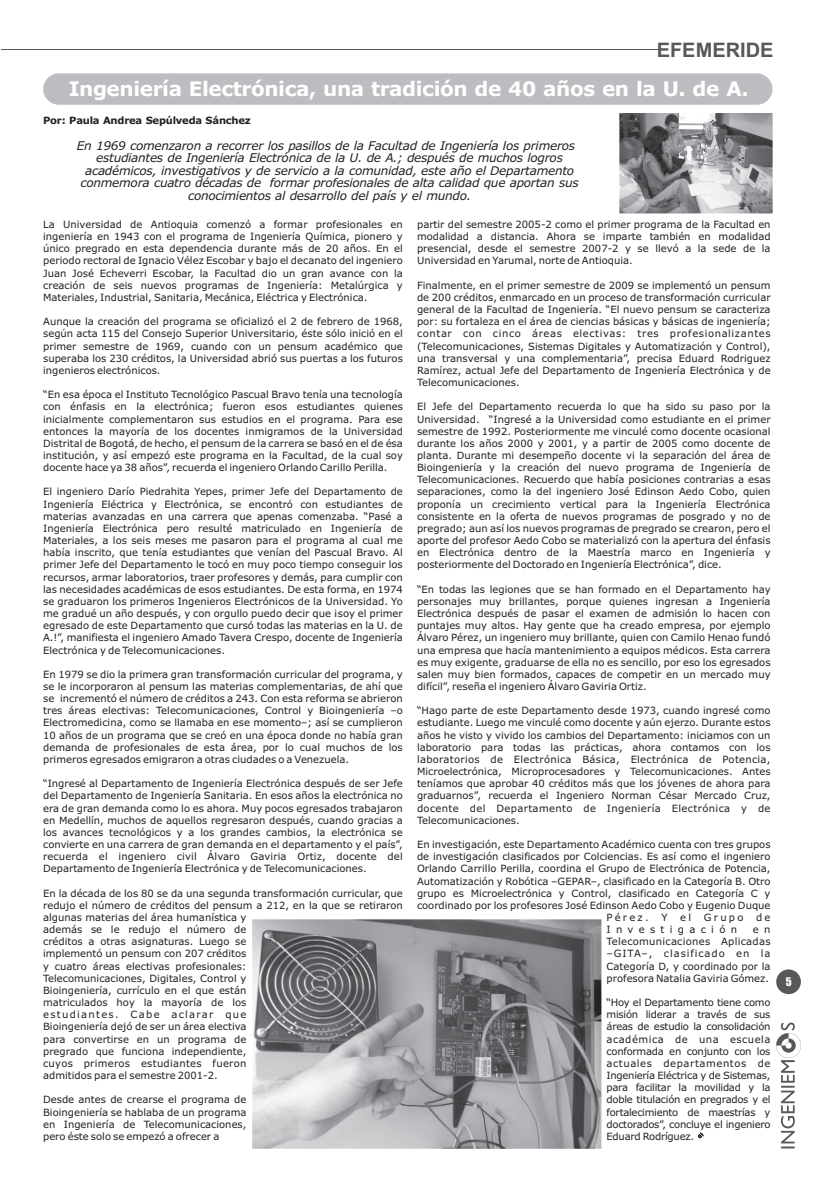
<style>
.page{position:relative;width:823px;height:1191px;background:#fff}
.page>*{position:absolute;margin:0;border:0;box-sizing:border-box;transform-origin:0 0}
.t1{font:700 20px "Verdana";letter-spacing:-.02em;color:#fff}
.t2{font:700 20px "Arial";color:#57585a}
.t3{font:italic 12px/12.5px "Verdana";letter-spacing:-.02em;color:#231f20;text-align:center}
.t4{font:11px "Impact";color:#fff}
.t5{font:10px/12.2px "Verdana";color:#231f20;text-align:justify}
.t6{font:700 10px "Verdana";letter-spacing:-.02em;color:#231f20}
.t7{font:10px "Verdana";letter-spacing:.53em;color:#231f20}
</style>
<div class="page">
<hr style="left:1px;top:49px;width:658px;height:1px;background:#57585a">
<svg style="left:776px;top:1022px;width:24px;height:126px"></svg>
<div style="left:775px;top:969px;width:25px;height:25px;background:#57585a;border-radius:50%"></div>
<div style="left:43px;top:73px;width:729px;height:32px;background:#bcbdc0;border-radius:16px"></div>
<svg style="left:696px;top:1132px;width:7px;height:7px"></svg>
<img style="left:619px;top:113px;width:153px;height:100px">
<img style="left:252px;top:919px;width:348px;height:229px">
<h1 class="t2" style="left:656px;top:43px;width:118px">EFEMERIDE</h1>
<h1 class="t1" style="left:69px;top:80px;width:681px">Ingeniería Electrónica, una tradición de 40 años en la U. de A.</h1>
<p class="t6" style="left:43px;top:117px;width:209px">Por: Paula Andrea Sepúlveda Sánchez</p>
<p class="t3" style="left:77px;top:140px;width:503px">En 1969 comenzaron a recorrer los pasillos de la Facultad de Ingeniería los primeros estudiantes de Ingeniería Electrónica de la U. de A.; después de muchos logros académicos, investigativos y de servicio a la comunidad, este año el Departamento conmemora cuatro décadas de formar profesionales de alta calidad que aportan sus conocimientos al desarrollo del país y el mundo.</p>
<p class="t5" style="left:43px;top:219px;width:361px">La Universidad de Antioquia comenzó a formar profesionales en ingeniería en 1943 con el programa de Ingeniería Química, pionero y único pregrado en esta dependencia durante más de 20 años. En el periodo rectoral de Ignacio Vélez Escobar y bajo el decanato del ingeniero Juan José Echeverri Escobar, la Facultad dio un gran avance con la creación de seis nuevos programas de Ingeniería: Metalúrgica y Materiales, Industrial, Sanitaria, Mecánica, Eléctrica y Electrónica.</p>
<p class="t5" style="left:43px;top:316px;width:361px">Aunque la creación del programa se oficializó el 2 de febrero de 1968, según acta 115 del Consejo Superior Universitario, éste sólo inició en el primer semestre de 1969, cuando con un pensum académico que superaba los 230 créditos, la Universidad abrió sus puertas a los futuros ingenieros electrónicos.</p>
<p class="t5" style="left:43px;top:389px;width:361px">“En esa época el Instituto Tecnológico Pascual Bravo tenía una tecnología con énfasis en la electrónica; fueron esos estudiantes quienes inicialmente complementaron sus estudios en el programa. Para ese entonces la mayoría de los docentes inmigramos de la Universidad Distrital de Bogotá, de hecho, el pensum de la carrera se basó en el de ésa institución, y así empezó este programa en la Facultad, de la cual soy docente hace ya 38 años”, recuerda el ingeniero Orlando Carillo Perilla.</p>
<p class="t5" style="left:43px;top:486px;width:361px">El ingeniero Darío Piedrahita Yepes, primer Jefe del Departamento de Ingeniería Eléctrica y Electrónica, se encontró con estudiantes de materias avanzadas en una carrera que apenas comenzaba. “Pasé a Ingeniería Electrónica pero resulté matriculado en Ingeniería de Materiales, a los seis meses me pasaron para el programa al cual me había inscrito, que tenía estudiantes que venían del Pascual Bravo. Al primer Jefe del Departamento le tocó en muy poco tiempo conseguir los recursos, armar laboratorios, traer profesores y demás, para cumplir con las necesidades académicas de esos estudiantes. De esta forma, en 1974 se graduaron los primeros Ingenieros Electrónicos de la Universidad. Yo me gradué un año después, y con orgullo puedo decir que ¡soy el primer egresado de este Departamento que cursó todas las materias en la U. de A.!”, manifiesta el ingeniero Amado Tavera Crespo, docente de Ingeniería Electrónica y de Telecomunicaciones.</p>
<p class="t5" style="left:43px;top:669px;width:361px">En 1979 se dio la primera gran transformación curricular del programa, y se le incorporaron al pensum las materias complementarias, de ahí que se incrementó el número de créditos a 243. Con esta reforma se abrieron tres áreas electivas: Telecomunicaciones, Control y Bioingeniería –o Electromedicina, como se llamaba en ese momento–; así se cumplieron 10 años de un programa que se creó en una época donde no había gran demanda de profesionales de esta área, por lo cual muchos de los primeros egresados emigraron a otras ciudades o a Venezuela.</p>
<p class="t5" style="left:43px;top:778px;width:361px">“Ingresé al Departamento de Ingeniería Electrónica después de ser Jefe del Departamento de Ingeniería Sanitaria. En esos años la electrónica no era de gran demanda como lo es ahora. Muy pocos egresados trabajaron en Medellín, muchos de aquellos regresaron después, cuando gracias a los avances tecnológicos y a los grandes cambios, la electrónica se convierte en una carrera de gran demanda en el departamento y el país”, recuerda el ingeniero civil Álvaro Gaviria Ortiz, docente del Departamento de Ingeniería Electrónica y de Telecomunicaciones.</p>
<p class="t5" style="left:43px;top:887px;width:361px;text-align:left">En la década de los 80 se da una segunda transformación curricular, que redujo el número de créditos del pensum a 212, en la que se retiraron algunas materias del área humanística y<br>además se le redujo el número de<br>créditos a otras asignaturas. Luego se<br>implementó un pensum con 207 créditos<br>y cuatro áreas electivas profesionales:<br>Telecomunicaciones, Digitales, Control y<br>Bioingeniería, currículo en el que están<br>matriculados hoy la mayoría de los<br>estudiantes. Cabe aclarar que<br>Bioingeniería dejó de ser un área electiva<br>para convertirse en un programa de<br>pregrado que funciona independiente,<br>cuyos primeros estudiantes fueron<br>admitidos para el semestre 2001-2.</p>
<p class="t5" style="left:43px;top:1094px;width:205px">Desde antes de crearse el programa de Bioingeniería se hablaba de un programa en Ingeniería de Telecomunicaciones, pero éste solo se empezó a ofrecer a</p>
<p class="t5" style="left:417px;top:219px;width:355px">partir del semestre 2005-2 como el primer programa de la Facultad en modalidad a distancia. Ahora se imparte también en modalidad presencial, desde el semestre 2007-2 y se llevó a la sede de la Universidad en Yarumal, norte de Antioquia.</p>
<p class="t5" style="left:417px;top:280px;width:355px">Finalmente, en el primer semestre de 2009 se implementó un pensum de 200 créditos, enmarcado en un proceso de transformación curricular general de la Facultad de Ingeniería. “El nuevo pensum se caracteriza por: su fortaleza en el área de ciencias básicas y básicas de ingeniería; contar con cinco áreas electivas: tres profesionalizantes (Telecomunicaciones, Sistemas Digitales y Automatización y Control), una transversal y una complementaria”, precisa Eduard Rodriguez Ramírez, actual Jefe del Departamento de Ingeniería Electrónica y de Telecomunicaciones.</p>
<p class="t5" style="left:417px;top:401px;width:355px">El Jefe del Departamento recuerda lo que ha sido su paso por la Universidad. “Ingresé a la Universidad como estudiante en el primer semestre de 1992. Posteriormente me vinculé como docente ocasional durante los años 2000 y 2001, y a partir de 2005 como docente de planta. Durante mi desempeño docente vi la separación del área de Bioingeniería y la creación del nuevo programa de Ingeniería de Telecomunicaciones. Recuerdo que había posiciones contrarias a esas separaciones, como la del ingeniero José Edinson Aedo Cobo, quien proponía un crecimiento vertical para la Ingeniería Electrónica consistente en la oferta de nuevos programas de posgrado y no de pregrado; aun así los nuevos programas de pregrado se crearon, pero el aporte del profesor Aedo Cobo se materializó con la apertura del énfasis en Electrónica dentro de la Maestría marco en Ingeniería y posteriormente del Doctorado en Ingeniería Electrónica”, dice.</p>
<p class="t5" style="left:417px;top:584px;width:355px">“En todas las legiones que se han formado en el Departamento hay personajes muy brillantes, porque quienes ingresan a Ingeniería Electrónica después de pasar el examen de admisión lo hacen con puntajes muy altos. Hay gente que ha creado empresa, por ejemplo Álvaro Pérez, un ingeniero muy brillante, quien con Camilo Henao fundó una empresa que hacía mantenimiento a equipos médicos. Esta carrera es muy exigente, graduarse de ella no es sencillo, por eso los egresados salen muy bien formados, capaces de competir en un mercado muy difícil”, reseña el ingeniero Álvaro Gaviria Ortiz.</p>
<p class="t5" style="left:417px;top:705px;width:355px">“Hago parte de este Departamento desde 1973, cuando ingresé como estudiante. Luego me vinculé como docente y aún ejerzo. Durante estos años he visto y vivido los cambios del Departamento: iniciamos con un laboratorio para todas las prácticas, ahora contamos con los laboratorios de Electrónica Básica, Electrónica de Potencia, Microelectrónica, Microprocesadores y Telecomunicaciones. Antes teníamos que aprobar 40 créditos más que los jóvenes de ahora para graduarnos”, recuerda el Ingeniero Norman César Mercado Cruz, docente del Departamento de Ingeniería Electrónica y de Telecomunicaciones.</p>
<p class="t5" style="left:417px;top:839px;width:355px">En investigación, este Departamento Académico cuenta con tres grupos</p>
<p class="t5" style="left:417px;top:851px;width:355px">de investigación clasificados por Colciencias. Es así como el ingeniero</p>
<p class="t5" style="left:417px;top:863px;width:355px">Orlando Carrillo Perilla, coordina el Grupo de Electrónica de Potencia,</p>
<p class="t5" style="left:417px;top:875px;width:355px">Automatización y Robótica –GEPAR–, clasificado en la Categoría B. Otro</p>
<p class="t5" style="left:417px;top:887px;width:355px">grupo es Microelectrónica y Control, clasificado en Categoría C y</p>
<p class="t5" style="left:417px;top:900px;width:355px">coordinado por los profesores José Edinson Aedo Cobo y Eugenio Duque</p>
<p class="t5" style="left:606px;top:912px;width:44px">Pérez.</p>
<p class="t5" style="left:661px;top:912px;width:8px">Y</p>
<p class="t5" style="left:680px;top:912px;width:12px">el</p>
<p class="t5" style="left:703px;top:912px;width:41px">Grupo</p>
<p class="t5" style="left:755px;top:912px;width:16px">de</p>
<p class="t7" style="left:606px;top:925px;width:132px">Investigación</p>
<p class="t5" style="left:606px;top:924px;width:165px;text-indent:146px">e n Telecomunicaciones Aplicadas –GITA–, clasificado en la Categoría D, y coordinado por la profesora Natalia Gaviria Gómez.</p>
<p class="t5" style="left:606px;top:997px;width:165px">“Hoy el Departamento tiene como misión liderar a través de sus áreas de estudio la consolidación académica de una escuela conformada en conjunto con los actuales departamentos de Ingeniería Eléctrica y de Sistemas, para facilitar la movilidad y la doble titulación en pregrados y el fortalecimiento de maestrías y doctorados”, concluye el ingeniero Eduard Rodríguez.</p>
<p class="t4" style="left:785px;top:977px;width:7px">5</p>
</div>
